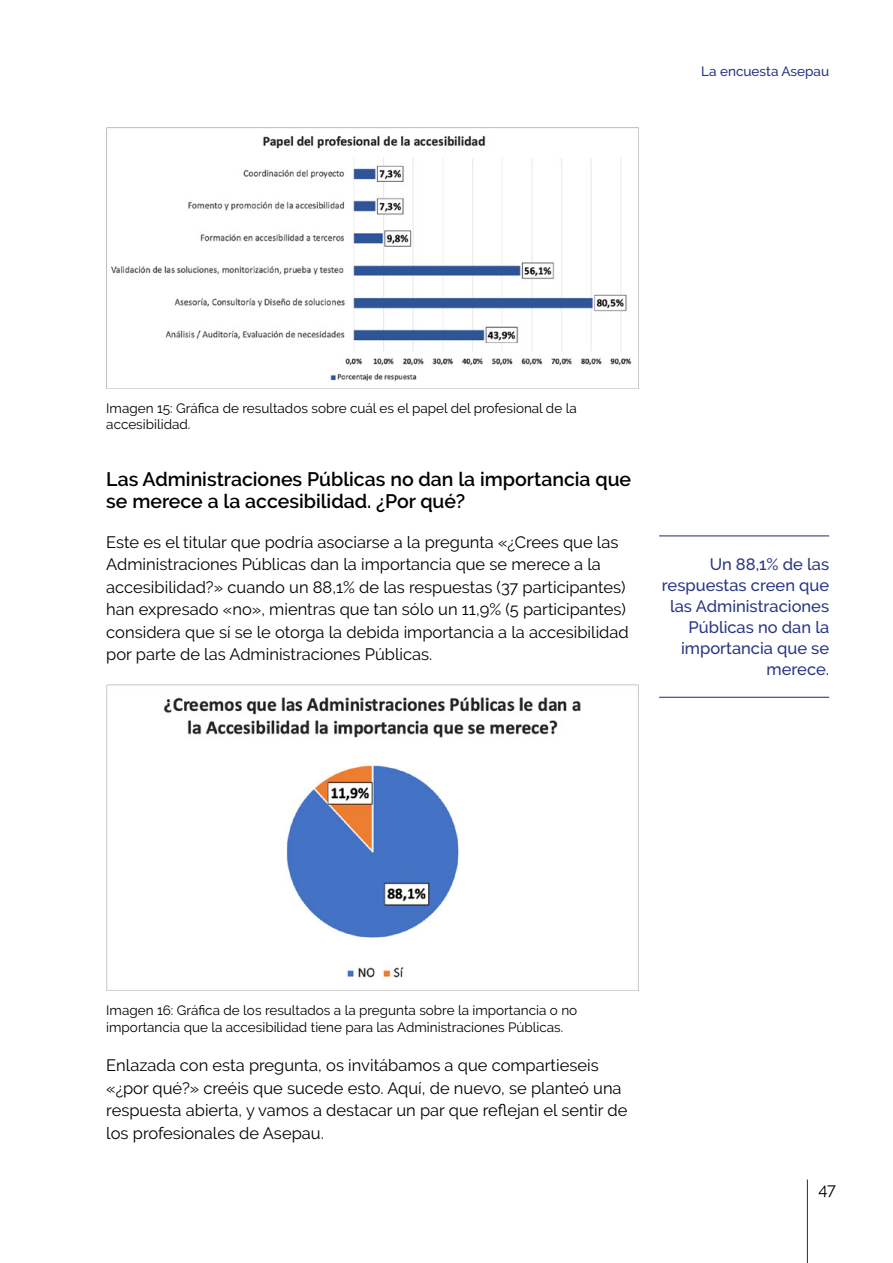
<style>
.page{position:relative;width:893px;height:1263px;background:#fff}
.page>*{position:absolute;margin:0;border:0;box-sizing:border-box;transform-origin:0 0}
.Subtítulo__H3{font:600 19.5px/22.5px "Raleway";color:#000}
.Párrafo_normal{font:16.5px/22.5px "Raleway";color:#000}
.Frase_destacada{font:500 16.5px/21px "Raleway";color:#283583;text-align:right}
.Pie_de_foto{font:13.5px/16.2px "Raleway";color:#000}
.t1{font:500 13.5px "Raleway";color:#283583}
</style>
<div class="page">
<hr style="left:807px;top:1179px;width:1px;height:84px;background:#283583">
<img style="left:106px;top:128px;width:530px;height:260px">
<img style="left:106px;top:684px;width:532px;height:307px">
<hr style="left:659px;top:535px;width:170px;height:1px;background:#283583">
<hr style="left:659px;top:697px;width:170px;height:1px;background:#283583">
<p class="t1" style="left:701px;top:64px;width:129px">La encuesta Asepau</p>
<p class="Pie_de_foto" style="left:106px;top:400px;width:472px">Imagen 15: Gráfica de resultados sobre cuál es el papel del profesional de la accesibilidad.</p>
<h3 class="Subtítulo__H3" style="left:106px;top:468px;width:526px">Las Administraciones Públicas no dan la importancia que se merece a la accesibilidad. ¿Por qué?</h3>
<p class="Párrafo_normal" style="left:106px;top:531px;width:524px">Este es el titular que podría asociarse a la pregunta «¿Crees que las Administraciones Públicas dan la importancia que se merece a la accesibilidad?» cuando un 88,1% de las respuestas (37 participantes) han expresado «no», mientras que tan sólo un 11,9% (5 participantes) considera que sí se le otorga la debida importancia a la accesibilidad por parte de las Administraciones Públicas.</p>
<p class="Frase_destacada" style="left:662px;top:554px;width:169px">Un 88,1% de las respuestas creen que las Administraciones<br>Públicas no dan la importancia que se merece.</p>
<p class="Pie_de_foto" style="left:106px;top:1002px;width:472px">Imagen 16: Gráfica de los resultados a la pregunta sobre la importancia o no importancia que la accesibilidad tiene para las Administraciones Públicas.</p>
<p class="Párrafo_normal" style="left:106px;top:1054px;width:523px">Enlazada con esta pregunta, os invitábamos a que compartieseis «¿por qué?» creéis que sucede esto. Aquí, de nuevo, se planteó una respuesta abierta, y vamos a destacar un par que reflejan el sentir de los profesionales de Asepau.</p>
<p class="Párrafo_normal" style="left:819px;top:1177px;width:19px">47</p>
</div>
